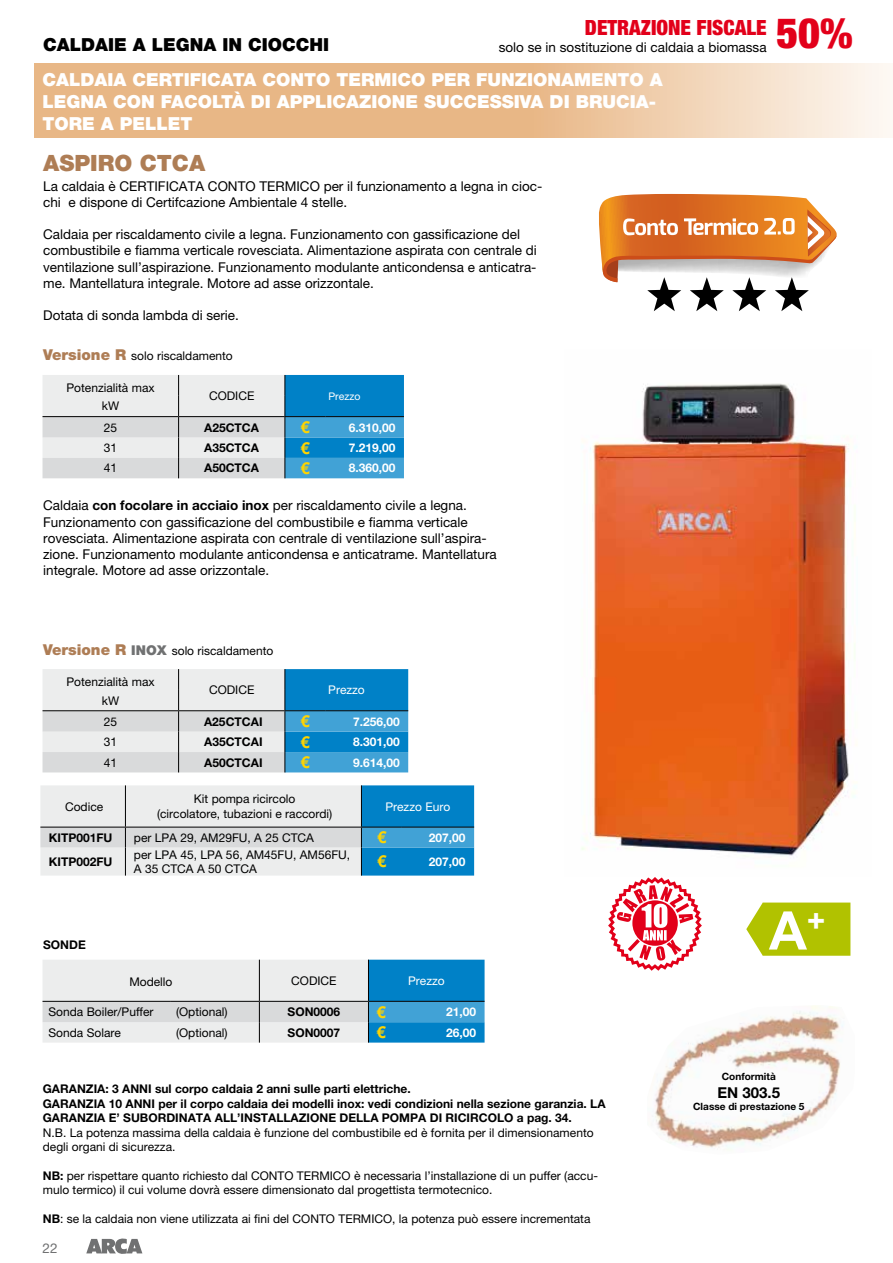
<style>
.page{position:relative;width:893px;height:1263px;background:#fff}
.page>*{position:absolute;margin:0;border:0;box-sizing:border-box;transform-origin:0 0}
.t1{font:700 53.25px "Arial";color:#fff}
.t2{font:900 22.5px "Helvetica Neue LT Pro";color:#ae7d55}
.t3{font:900 condensed 21px "Helvetica Neue LT Pro";color:#e2001a}
.t4{font:900 18px/21.6px "Helvetica Neue LT Pro";color:#fff}
.t5{font:900 18px "Helvetica Neue LT Pro";color:#000}
.t6{font:700 16.5px "Helvetica Neue LT Pro";color:#ffd400}
.t7{font:700 15px "Helvetica Neue LT Pro";color:#000}
.t8{font:13.5px/16.2px "Helvetica Neue LT Pro";color:#000}
.t9{font:13.5px "Helvetica Neue LT Pro";color:#707172}
.t10{font:12px/14.4px "Helvetica Neue LT Pro";color:#000}
.t11{font:700 12px/14.4px "Helvetica Neue LT Pro";color:#000}
.t12{font:700 12px "Helvetica Neue LT Pro";color:#fff}
.t13{font:12px "Helvetica Neue LT Pro";color:#fff}
.t14{font:10.5px "Helvetica Neue LT Pro";color:#fff}
.t15{font:700 10.05px "Helvetica Neue LT Pro";color:#000}
.s1{font-size:42px}
.s2{font-weight:900;font-size:15px;color:#ae7d55}
.s3{font-weight:700}
.s4{font-weight:900;font-size:13.5px;color:#707172}
</style>
<div class="page">
<svg style="left:608px;top:877px;width:94px;height:94px"></svg>
<svg style="left:86px;top:1238px;width:56px;height:16px"></svg>
<svg style="left:34px;top:63px;width:856px;height:75px;background:#ecc49c"></svg>
<svg style="left:43px;top:375px;width:361px;height:103px;background:#9fc5da"></svg>
<svg style="left:43px;top:669px;width:365px;height:103px;background:#9dc5da"></svg>
<img style="left:655px;top:1005px;width:189px;height:145px">
<svg style="left:746px;top:902px;width:104px;height:54px;background:#b8c718"></svg>
<svg style="left:599px;top:194px;width:238px;height:117px"></svg>
<img style="left:581px;top:383px;width:274px;height:473px">
<svg style="left:43px;top:960px;width:442px;height:82px;background:#acccdd"></svg>
<hr style="left:394px;top:1001px;width:91px;height:1px;background:#000">
<svg style="left:40px;top:785px;width:434px;height:90px;background:#aecedf"></svg>
<hr style="left:40px;top:827px;width:85px;height:1px;background:#000">
<hr style="left:125px;top:827px;width:236px;height:1px;background:#000">
<hr style="left:361px;top:827px;width:41px;height:1px;background:#000">
<hr style="left:402px;top:827px;width:72px;height:1px;background:#000">
<h3 class="t5" style="left:43px;top:34px;width:288px">CALDAIE A LEGNA IN CIOCCHI</h3>
<h3 class="t3" style="left:585px;top:14px;width:269px">DETRAZIONE FISCALE <span class="s1">50%</span></h3>
<p class="t8" style="left:499px;top:39px;width:269px">solo se in sostituzione di caldaia a biomassa</p>
<h3 class="t4" style="left:43px;top:69px;width:622px">CALDAIA CERTIFICATA CONTO TERMICO PER FUNZIONAMENTO A<br>LEGNA CON FACOLTÀ DI APPLICAZIONE SUCCESSIVA DI BRUCIA-<br>TORE A PELLET</h3>
<h2 class="t2" style="left:43px;top:149px;width:164px">ASPIRO CTCA</h2>
<p class="t8" style="left:43px;top:178px;width:501px">La caldaia è CERTIFICATA CONTO TERMICO per il funzionamento a legna in cioc&shy;chi e dispone di Certifcazione Ambientale 4 stelle.</p>
<p class="t8" style="left:43px;top:226px;width:495px">Caldaia per riscaldamento civile a legna. Funzionamento con gassificazione del combustibile e fiamma verticale rovesciata. Alimentazione aspirata con centrale di ventilazione sull’aspirazione. Funzionamento modulante anticondensa e anticatra&shy;me. Mantellatura integrale. Motore ad asse orizzontale.</p>
<p class="t8" style="left:43px;top:307px;width:197px">Dotata di sonda lambda di serie.</p>
<p class="t10" style="left:43px;top:349px;width:191px"><span class="s2">Versione R</span> solo riscaldamento</p>
<p class="t10" style="left:66px;top:380px;width:90px">Potenzialità max</p>
<p class="t10" style="left:102px;top:395px;width:19px;line-height:21.1px">kW<br>25</p>
<p class="t10" style="left:209px;top:388px;width:47px">CODICE</p>
<p class="t14" style="left:328px;top:389px;width:34px">Prezzo</p>
<p class="t11" style="left:204px;top:420px;width:56px">A25CTCA</p>
<p class="t6" style="left:300px;top:417px;width:11px">€</p>
<p class="t12" style="left:349px;top:420px;width:48px">6.310,00</p>
<p class="t10" style="left:104px;top:440px;width:15px">31</p>
<p class="t11" style="left:204px;top:440px;width:56px">A35CTCA</p>
<p class="t6" style="left:300px;top:437px;width:11px">€</p>
<p class="t12" style="left:349px;top:440px;width:48px">7.219,00</p>
<p class="t10" style="left:104px;top:461px;width:15px">41</p>
<p class="t11" style="left:204px;top:461px;width:56px">A50CTCA</p>
<p class="t6" style="left:300px;top:458px;width:11px">€</p>
<p class="t12" style="left:349px;top:461px;width:48px">8.360,00</p>
<p class="t8" style="left:43px;top:497px;width:455px">Caldaia <span class="s3">con focolare in acciaio inox</span> per riscaldamento civile a legna.<br>Funzionamento con gassificazione del combustibile e fiamma verticale rovesciata. Alimentazione aspirata con centrale di ventilazione sull’aspira&shy;zione. Funzionamento modulante anticondensa e anticatrame. Mantellatura integrale. Motore ad asse orizzontale.</p>
<p class="t10" style="left:43px;top:644px;width:232px"><span class="s2">Versione R</span> <span class="s4">INOX</span> solo riscaldamento</p>
<p class="t10" style="left:66px;top:674px;width:90px">Potenzialità max</p>
<p class="t10" style="left:102px;top:689px;width:19px;line-height:21.1px">kW<br>25</p>
<p class="t10" style="left:209px;top:683px;width:47px">CODICE</p>
<p class="t13" style="left:328px;top:683px;width:38px">Prezzo</p>
<p class="t11" style="left:204px;top:714px;width:60px">A25CTCAI</p>
<p class="t6" style="left:300px;top:711px;width:11px">€</p>
<p class="t12" style="left:353px;top:714px;width:48px">7.256,00</p>
<p class="t10" style="left:104px;top:734px;width:15px">31</p>
<p class="t11" style="left:204px;top:734px;width:60px">A35CTCAI</p>
<p class="t6" style="left:300px;top:732px;width:11px">€</p>
<p class="t12" style="left:353px;top:734px;width:48px">8.301,00</p>
<p class="t10" style="left:104px;top:755px;width:15px">41</p>
<p class="t11" style="left:204px;top:755px;width:60px">A50CTCAI</p>
<p class="t6" style="left:300px;top:752px;width:11px">€</p>
<p class="t12" style="left:353px;top:755px;width:48px">9.614,00</p>
<p class="t10" style="left:65px;top:799px;width:40px">Codice</p>
<p class="t10" style="left:157px;top:792px;width:177px;text-align:center">Kit pompa ricircolo<br>(circolatore, tubazioni e raccordi)</p>
<p class="t13" style="left:385px;top:799px;width:66px">Prezzo Euro</p>
<p class="t11" style="left:49px;top:830px;width:65px">KITP001FU</p>
<p class="t10" style="left:134px;top:830px;width:182px">per LPA 29, AM29FU, A 25 CTCA</p>
<p class="t6" style="left:377px;top:827px;width:11px">€</p>
<p class="t12" style="left:429px;top:830px;width:38px">207,00</p>
<p class="t11" style="left:49px;top:854px;width:65px">KITP002FU</p>
<p class="t10" style="left:134px;top:847px;width:218px">per LPA 45, LPA 56, AM45FU, AM56FU,<br>A 35 CTCA A 50 CTCA</p>
<p class="t6" style="left:377px;top:851px;width:11px">€</p>
<p class="t12" style="left:429px;top:854px;width:38px">207,00</p>
<p class="t11" style="left:43px;top:937px;width:44px">SONDE</p>
<p class="t10" style="left:129px;top:974px;width:45px">Modello</p>
<p class="t10" style="left:291px;top:973px;width:47px">CODICE</p>
<p class="t13" style="left:408px;top:973px;width:38px">Prezzo</p>
<p class="t10" style="left:49px;top:1004px;width:107px">Sonda Boiler/Puffer</p>
<p class="t10" style="left:176px;top:1004px;width:53px">(Optional)</p>
<p class="t11" style="left:288px;top:1005px;width:54px">SON0006</p>
<p class="t6" style="left:377px;top:1002px;width:11px">€</p>
<p class="t12" style="left:446px;top:1004px;width:32px">21,00</p>
<p class="t10" style="left:49px;top:1025px;width:74px">Sonda Solare</p>
<p class="t10" style="left:176px;top:1025px;width:53px">(Optional)</p>
<p class="t11" style="left:288px;top:1025px;width:54px">SON0007</p>
<p class="t6" style="left:377px;top:1022px;width:11px">€</p>
<p class="t12" style="left:446px;top:1025px;width:32px">26,00</p>
<p class="t11" style="left:43px;top:1081px;width:564px">GARANZIA: 3 ANNI sul corpo caldaia 2 anni sulle parti elettriche.<br>GARANZIA 10 ANNI per il corpo caldaia dei modelli inox: vedi condizioni nella sezione garanzia. LA<br>GARANZIA E’ SUBORDINATA ALL’INSTALLAZIONE DELLA POMPA DI RICIRCOLO a pag. 34.</p>
<p class="t10" style="left:43px;top:1125px;width:552px">N.B. La potenza massima della caldaia è funzione del combustibile ed è fornita per il dimensionamento degli organi di sicurezza.</p>
<p class="t10" style="left:43px;top:1168px;width:557px"><span class="s3">NB:</span> per rispettare quanto richiesto dal CONTO TERMICO è necessaria l’installazione di un puffer (accu&shy;mulo termico) il cui volume dovrà essere dimensionato dal progettista termotecnico.</p>
<p class="t10" style="left:43px;top:1211px;width:549px"><span class="s3">NB</span>: se la caldaia non viene utilizzata ai fini del CONTO TERMICO, la potenza può essere incrementata</p>
<p class="t9" style="left:43px;top:1240px;width:17px">22</p>
<h1 class="t1" style="left:769px;top:896px;width:58px">A<sup>+</sup></h1>
<p class="t15" style="left:722px;top:1070px;width:55px">Conformità</p>
<p class="t7" style="left:718px;top:1083px;width:64px">EN 303.5</p>
<p class="t15" style="left:693px;top:1100px;width:113px">Classe di prestazione 5</p>
</div>
